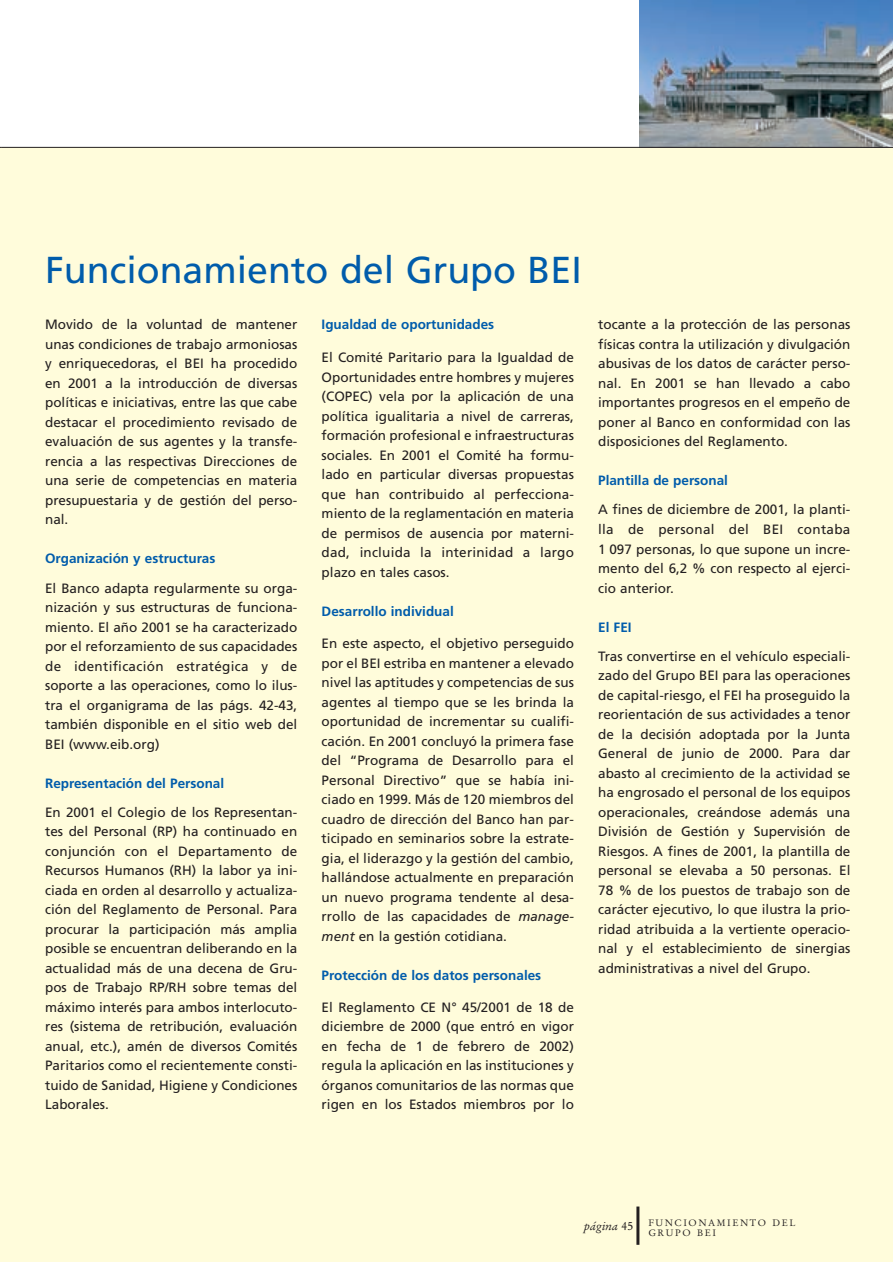
<style>
.page{position:relative;width:893px;height:1262px;background:#fff}
.page>*{position:absolute;margin:0;border:0;box-sizing:border-box;transform-origin:0 0}
.t1{font:37.5px "Frutiger";color:#005cab}
.t2{font:13.5px/19.5px "Frutiger";color:#231f20;text-align:justify}
.t3{font:700 13.5px "Frutiger";color:#005cab}
.t4{font:9.3px/10.5px "Stempel Garamond CE";letter-spacing:.165em;color:#231f20}
.s1{font-style:italic}
.s2{font-style:italic;font-size:12px}
.s3{font-size:12px}
</style>
<div class="page">
<div style="left:1px;top:147px;width:891px;height:1114px;background:#fffcdb"></div>
<hr style="left:636px;top:1206px;width:3px;height:38px;background:#231f20">
<div style="left:0;top:147px;width:24px;height:1114px;background:#fffcdb"></div>
<img style="left:639px;top:0;width:253px;height:147px">
<hr style="left:1px;top:147px;width:891px;height:1px;background:#231f20">
<h1 class="t1" style="left:45px;top:255px;width:538px">Funcionamiento del Grupo BEI</h1>
<p class="t2" style="left:45px;top:316px;width:254px">Movido de la voluntad de mantener unas condiciones de trabajo armoniosas y enriquecedoras, el BEI ha procedido en 2001 a la introducción de diversas políticas e iniciativas, entre las que cabe destacar el procedimiento revisado de evaluación de sus agentes y la transfe&shy;rencia a las respectivas Direcciones de una serie de competencias en materia presupuestaria y de gestión del perso&shy;nal.</p>
<p class="t3" style="left:45px;top:553px;width:172px">Organización y estructuras</p>
<p class="t2" style="left:45px;top:579px;width:254px">El Banco adapta regularmente su orga&shy;nización y sus estructuras de funciona&shy;miento. El año 2001 se ha caracterizado por el reforzamiento de sus capacidades de identificación estratégica y de soporte a las operaciones, como lo ilus&shy;tra el organigrama de las págs. 42-43, también disponible en el sitio web del BEI (www.eib.org)</p>
<p class="t3" style="left:45px;top:777px;width:181px">Representación del Personal</p>
<p class="t2" style="left:45px;top:803px;width:254px">En 2001 el Colegio de los Representan&shy;tes del Personal (RP) ha continuado en conjunción con el Departamento de Recursos Humanos (RH) la labor ya ini&shy;ciada en orden al desarrollo y actualiza&shy;ción del Reglamento de Personal. Para procurar la participación más amplia posible se encuentran deliberando en la actualidad más de una decena de Gru&shy;pos de Trabajo RP/RH sobre temas del máximo interés para ambos interlocuto&shy;res (sistema de retribución, evaluación anual, etc.), amén de diversos Comités Paritarios como el recientemente consti&shy;tuido de Sanidad, Higiene y Condiciones Laborales.</p>
<p class="t3" style="left:321px;top:319px;width:174px">Igualdad de oportunidades</p>
<p class="t2" style="left:321px;top:349px;width:254px">El Comité Paritario para la Igualdad de Oportunidades entre hombres y mujeres (COPEC) vela por la aplicación de una política igualitaria a nivel de carreras, formación profesional e infraestructuras sociales. En 2001 el Comité ha formu&shy;lado en particular diversas propuestas que han contribuido al perfecciona&shy;miento de la reglamentación en materia de permisos de ausencia por materni&shy;dad, incluida la interinidad a largo plazo en tales casos.</p>
<p class="t3" style="left:321px;top:605px;width:134px">Desarrollo individual</p>
<p class="t2" style="left:321px;top:634px;width:254px">En este aspecto, el objetivo perseguido por el BEI estriba en mantener a elevado nivel las aptitudes y competencias de sus agentes al tiempo que se les brinda la oportunidad de incrementar su cualifi&shy;cación. En 2001 concluyó la primera fase del “Programa de Desarrollo para el Personal Directivo” que se había ini&shy;ciado en 1999. Más de 120 miembros del cuadro de dirección del Banco han par&shy;ticipado en seminarios sobre la estrate&shy;gia, el liderazgo y la gestión del cambio, hallándose actualmente en preparación un nuevo programa tendente al desa&shy;rrollo de las capacidades de <span class="s1">manage&shy;ment</span> en la gestión cotidiana.</p>
<p class="t3" style="left:321px;top:969px;width:221px">Protección de los datos personales</p>
<p class="t2" style="left:321px;top:998px;width:254px">El Reglamento CE N° 45/2001 de 18 de diciembre de 2000 (que entró en vigor en fecha de 1 de febrero de 2002) regula la aplicación en las instituciones y órganos comunitarios de las normas que rigen en los Estados miembros por lo</p>
<p class="t2" style="left:598px;top:316px;width:254px">tocante a la protección de las personas físicas contra la utilización y divulgación abusivas de los datos de carácter perso&shy;nal. En 2001 se han llevado a cabo importantes progresos en el empeño de poner al Banco en conformidad con las disposiciones del Reglamento.</p>
<p class="t3" style="left:598px;top:475px;width:131px">Plantilla de personal</p>
<p class="t2" style="left:598px;top:501px;width:254px">A fines de diciembre de 2001, la planti&shy;lla de personal del BEI contaba 1 097 personas, lo que supone un incre&shy;mento del 6,2 % con respecto al ejerci&shy;cio anterior.</p>
<p class="t3" style="left:598px;top:621px;width:35px">El FEI</p>
<p class="t2" style="left:598px;top:647px;width:254px">Tras convertirse en el vehículo especiali&shy;zado del Grupo BEI para las operaciones de capital-riesgo, el FEI ha proseguido la reorientación de sus actividades a tenor de la decisión adoptada por la Junta General de junio de 2000. Para dar abasto al crecimiento de la actividad se ha engrosado el personal de los equipos operacionales, creándose además una División de Gestión y Supervisión de Riesgos. A fines de 2001, la plantilla de personal se elevaba a 50 personas. El 78 % de los puestos de trabajo son de carácter ejecutivo, lo que ilustra la prio&shy;ridad atribuida a la vertiente operacio&shy;nal y el establecimiento de sinergias administrativas a nivel del Grupo.</p>
<p class="t4" style="left:648px;top:1218px;width:149px;text-indent:-64px"><span class="s2">página</span><span class="s3">45</span> FUNCIONAMIENTO DEL<br>GRUPO BEI</p>
</div>
